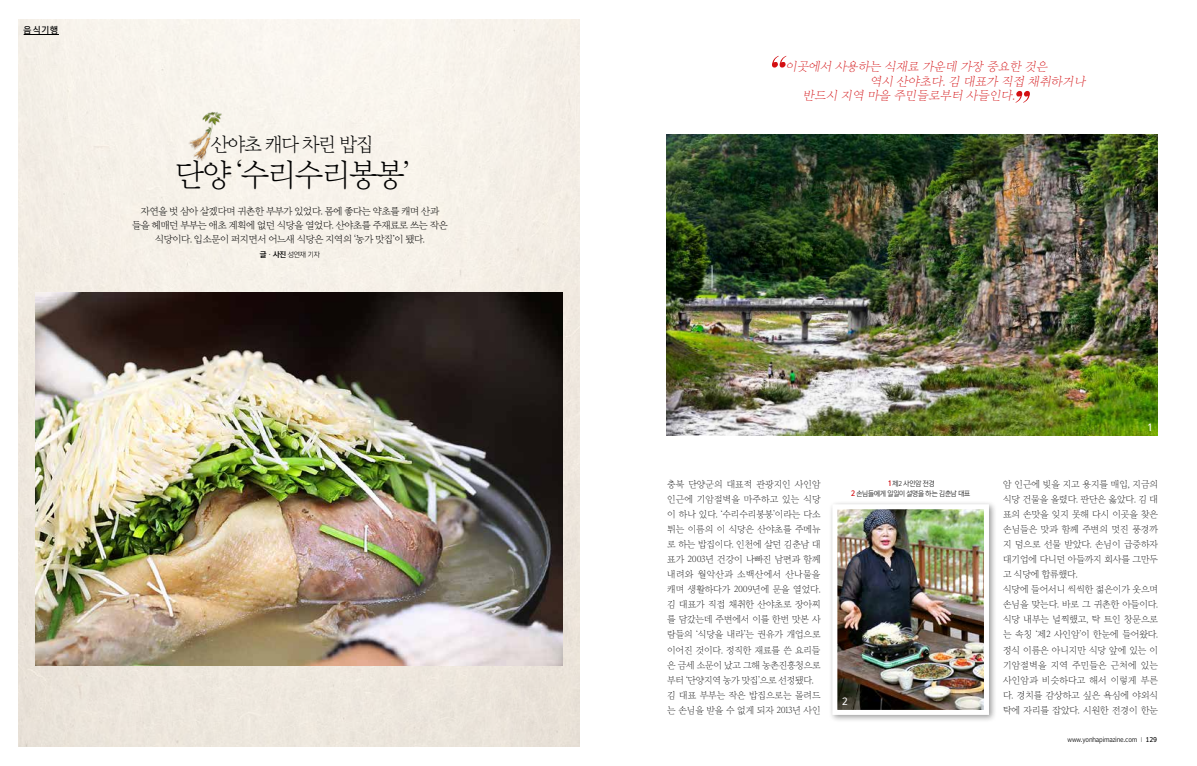
<style>
.page{position:relative;width:1197px;height:766px;background:#fff}
.page>*{position:absolute;margin:0;border:0;box-sizing:border-box;transform-origin:0 0}
.t1{font:31px "Yoon Myungjo Pro 720";letter-spacing:-.06em;color:#000}
.t2{font:19px "Yoon Myungjo Pro 720";letter-spacing:-.06em;color:#000}
.t3{font:italic 12px "Yoon Myungjo Pro 710";color:#d30f12}
.t4{font:9.5px/14px "Yoon Myungjo Pro 720";letter-spacing:-.04em;color:#000;text-align:center}
.t5{font:9.5px "Yoon Gothic Pro 760";color:#fff}
.t6{font:9.2px/15px "Yoon Myungjo Pro 710";letter-spacing:-.02em;color:#000}
.t7{font:8.5px "Yoon Gothic Pro 760";color:#000}
.t8{font:7px/9.5px "Yoon Gothic Pro 730";letter-spacing:-.035em;color:#000;text-align:center;scale:.96 1}
.t9{font:500 7px "Arita Heiti";letter-spacing:-.025em;color:#000}
.t10{font:7px "Yoon Gothic Pro 730";letter-spacing:-.035em;color:#000}
.s1{font-family:"Yoon Gothic Pro 770"}
.s2{font-family:"Yoon Gothic Pro 740"}
.s3{font-family:"Yoon Gothic Pro 770";color:#d30f12}
.s4{font-weight:300}
.s5{font-weight:700}
</style>
<div class="page">
<img style="left:19px;top:20px;width:560px;height:726px">
<hr style="left:24px;top:34px;width:35px;height:1px;background:#000">
<img style="left:35px;top:292px;width:527px;height:373px">
<img style="left:666px;top:135px;width:491px;height:300px">
<div style="left:828px;top:500px;width:168px;height:222px;background:#000;opacity:.4"></div>
<img style="left:838px;top:510px;width:144px;height:198px">
<div style="left:832px;top:504px;width:156px;height:210px;border:5px solid #fff"></div>
<img style="left:185px;top:125px;width:6px;height:29px">
<img style="left:191px;top:111px;width:31px;height:50px">
<svg style="left:772px;top:56px;width:14px;height:12px"></svg>
<svg style="left:1015px;top:91px;width:14px;height:12px"></svg>
<p class="t7" style="left:24px;top:24px;width:36px">음식기행</p>
<h2 class="t2" style="left:211px;top:132px;width:164px">산야초 캐다 차린 밥집</h2>
<h1 class="t1" style="left:175px;top:155px;width:235px">단양 ‘수리수리봉봉’</h1>
<p class="t4" style="left:132px;top:204px;width:317px">자연을 벗 삼아 살겠다며 귀촌한 부부가 있었다. 몸에 좋다는 약초를 캐며 산과 들을 헤매던 부부는 애초 계획에 없던 식당을 열었다. 산야초를 주재료로 쓰는 작은 식당이다. 입소문이 퍼지면서 어느새 식당은 지역의 ‘농가 맛집’이 됐다.</p>
<p class="t10" style="left:260px;top:250px;width:62px"><span class="s1">글</span> <span class="s2">·</span> <span class="s1">사진</span> 성연재 기자</p>
<h3 class="t3" style="left:785px;top:59px;width:266px">이곳에서 사용하는 식재료 가운데 가장 중요한 것은</h3>
<h3 class="t3" style="left:870px;top:74px;width:219px">역시 산야초다. 김 대표가 직접 채취하거나</h3>
<h3 class="t3" style="left:802px;top:88px;width:216px">반드시 지역 마을 주민들로부터 사들인다.</h3>
<p class="t5" style="left:1148px;top:421px;width:5px">1</p>
<p class="t6" style="left:667px;top:476px;width:155px">충북 단양군의 대표적 관광지인 사인암 인근에 기암절벽을 마주하고 있는 식당 이 하나 있다. ‘수리수리봉봉’이라는 다소 튀는 이름의 이 식당은 산야초를 주메뉴 로 하는 밥집이다. 인천에 살던 김춘남 대 표가 2003년 건강이 나빠진 남편과 함께 내려와 월악산과 소백산에서 산나물을 캐며 생활하다가 2009년에 문을 열었다. 김 대표가 직접 채취한 산야초로 장아찌 를 담갔는데 주변에서 이를 한번 맛본 사 람들의 ‘식당을 내라’는 권유가 개업으로 이어진 것이다. 정직한 재료를 쓴 요리들 은 금세 소문이 났고 그해 농촌진흥청으로 부터 ‘단양지역 농가 맛집’으로 선정됐다. 김 대표 부부는 작은 밥집으로는 몰려드 는 손님을 받을 수 없게 되자 2013년 사인</p>
<p class="t6" style="left:1003px;top:476px;width:156px">암 인근에 빚을 지고 용지를 매입, 지금의 식당 건물을 올렸다. 판단은 옳았다. 김 대 표의 손맛을 잊지 못해 다시 이곳을 찾은 손님들은 맛과 함께 주변의 멋진 풍경까 지 덤으로 선물 받았다. 손님이 급증하자 대기업에 다니던 아들까지 회사를 그만두 고 식당에 합류했다.<br>식당에 들어서니 씩씩한 젊은이가 웃으며 손님을 맞는다. 바로 그 귀촌한 아들이다. 식당 내부는 널찍했고, 탁 트인 창문으로 는 속칭 ‘제2 사인암’이 한눈에 들어왔다. 정식 이름은 아니지만 식당 앞에 있는 이 기암절벽을 지역 주민들은 근처에 있는 사인암과 비슷하다고 해서 이렇게 부른 다. 경치를 감상하고 싶은 욕심에 야외식 탁에 자리를 잡았다. 시원한 전경이 한눈</p>
<p class="t8" style="left:850px;top:478px;width:126px"><span class="s3">1</span> 제2 사인암 전경<br><span class="s3">2</span> 손님들에게 일일이 설명을 하는 김춘남 대표</p>
<p class="t5" style="left:842px;top:694px;width:7px">2</p>
<p class="t9" style="left:1067px;top:735px;width:91px">www.yonhapimazine.com <span class="s4">I</span> <span class="s5">129</span></p>
</div>
